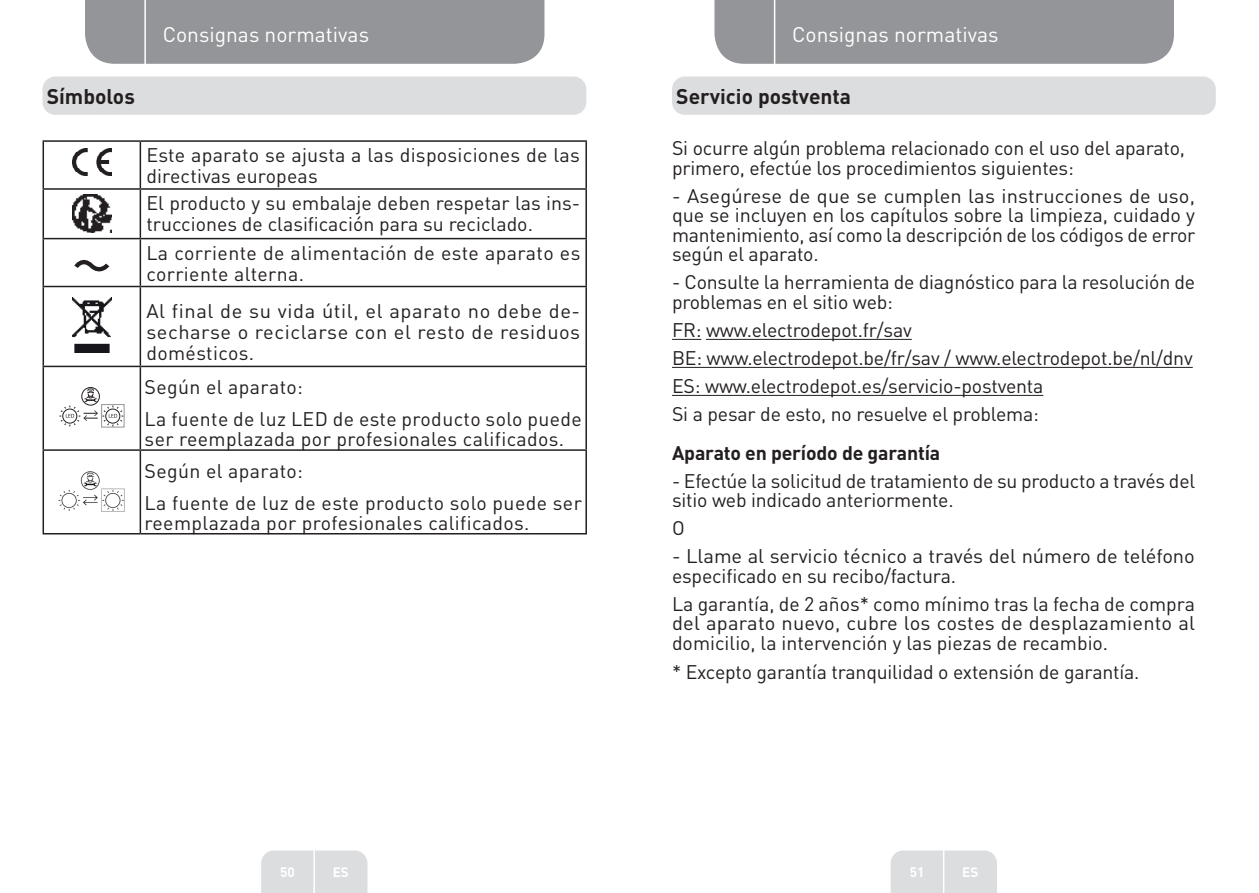
<style>
.page{position:relative;width:1259px;height:893px;background:#fff}
.page>*{position:absolute;margin:0;border:0;box-sizing:border-box;transform-origin:0 0}
.t1{font:21px "DIN Pro";color:#fff}
.Headline-01{font:700 21px "DIN Pro";color:#231f20}
.Large_Text__3_2_mm{font:19.5px/19.5px "DIN Pro";letter-spacing:-.01em;color:#231f20}
.Large_Text__3_2_mm-2{font:19.5px/19.5px "DIN Pro";letter-spacing:.02em;color:#231f20}
.Large_Text__3_2_mm-3{font:19.5px/21px "DIN Pro";letter-spacing:.01em;color:#231f20}
.Large_Text__3_2_mm-4{font:700 19.5px "DIN Pro";letter-spacing:-.01em;color:#231f20}
.t2{font:700 13.5px "DIN Pro";color:#fff}
</style>
<div class="page">
<div style="left:85px;top:0;width:459px;height:64px;background:#939598"></div>
<div style="left:714px;top:0;width:460px;height:64px;background:#939598"></div>
<div style="left:261px;top:850px;width:106px;height:43px;background:#dcdddf"></div>
<div style="left:890px;top:850px;width:107px;height:43px;background:#dcdddf"></div>
<hr style="left:313px;top:833px;width:2px;height:60px;background:#fff">
<hr style="left:943px;top:833px;width:1px;height:60px;background:#fff">
<hr style="left:144px;top:0;width:2px;height:66px;background:#fff">
<hr style="left:774px;top:0;width:1px;height:66px;background:#fff">
<div style="left:43px;top:77px;width:543px;height:38px;background:#dcdddf;border-radius:13px"></div>
<hr style="left:43px;top:140px;width:97px;height:2px;background:#231f20">
<hr style="left:43px;top:142px;width:1px;height:46px;background:#231f20">
<hr style="left:140px;top:140px;width:447px;height:2px;background:#231f20">
<hr style="left:140px;top:142px;width:1px;height:46px;background:#231f20">
<hr style="left:585px;top:142px;width:2px;height:46px;background:#231f20">
<hr style="left:43px;top:188px;width:97px;height:2px;background:#231f20">
<hr style="left:43px;top:190px;width:1px;height:48px;background:#231f20">
<hr style="left:140px;top:188px;width:447px;height:2px;background:#231f20">
<hr style="left:140px;top:190px;width:1px;height:48px;background:#231f20">
<hr style="left:585px;top:190px;width:2px;height:48px;background:#231f20">
<hr style="left:43px;top:238px;width:97px;height:1px;background:#231f20">
<hr style="left:43px;top:239px;width:1px;height:47px;background:#231f20">
<hr style="left:140px;top:238px;width:447px;height:1px;background:#231f20">
<hr style="left:140px;top:239px;width:1px;height:47px;background:#231f20">
<hr style="left:585px;top:239px;width:2px;height:47px;background:#231f20">
<hr style="left:43px;top:286px;width:97px;height:1px;background:#231f20">
<hr style="left:43px;top:287px;width:1px;height:79px;background:#231f20">
<hr style="left:140px;top:286px;width:447px;height:1px;background:#231f20">
<hr style="left:140px;top:287px;width:1px;height:79px;background:#231f20">
<hr style="left:585px;top:287px;width:2px;height:79px;background:#231f20">
<hr style="left:43px;top:366px;width:97px;height:1px;background:#231f20">
<hr style="left:43px;top:367px;width:1px;height:82px;background:#231f20">
<hr style="left:140px;top:366px;width:447px;height:1px;background:#231f20">
<hr style="left:140px;top:367px;width:1px;height:82px;background:#231f20">
<hr style="left:585px;top:367px;width:2px;height:82px;background:#231f20">
<hr style="left:43px;top:449px;width:97px;height:2px;background:#231f20">
<hr style="left:43px;top:451px;width:1px;height:82px;background:#231f20">
<hr style="left:140px;top:449px;width:447px;height:2px;background:#231f20">
<hr style="left:140px;top:451px;width:1px;height:82px;background:#231f20">
<hr style="left:585px;top:451px;width:2px;height:82px;background:#231f20">
<hr style="left:43px;top:533px;width:97px;height:1px;background:#231f20">
<hr style="left:140px;top:533px;width:447px;height:1px;background:#231f20">
<img style="left:72px;top:148px;width:39px;height:28px">
<img style="left:72px;top:195px;width:39px;height:38px">
<svg style="left:74px;top:259px;width:36px;height:13px"></svg>
<img style="left:73px;top:298px;width:38px;height:54px">
<div style="left:101px;top:404px;width:23px;height:23px;border:1px solid #939598"></div>
<div style="left:81px;top:387px;width:19px;height:18px;border:1px solid #231f20;border-radius:50%"></div>
<svg style="left:59px;top:388px;width:64px;height:38px"></svg>
<img style="left:59px;top:471px;width:66px;height:41px">
<div style="left:672px;top:77px;width:543px;height:38px;background:#dcdddf;border-radius:13px"></div>
<svg style="left:672px;top:339px;width:29px;height:1px"></svg>
<hr style="left:706px;top:339px;width:206px;height:1px;background:#231f20">
<hr style="left:672px;top:367px;width:520px;height:1px;background:#231f20">
<hr style="left:672px;top:395px;width:371px;height:1px;background:#231f20">
<p class="t1" style="left:163px;top:20px;width:208px">Consignas normativas</p>
<p class="t1" style="left:792px;top:20px;width:208px">Consignas normativas</p>
<p class="Headline-01" style="left:47px;top:82px;width:90px">Símbolos</p>
<p class="Large_Text__3_2_mm-3" style="left:146px;top:144px;width:435px">Este aparato se ajusta a las disposiciones de las directivas europeas</p>
<p class="Large_Text__3_2_mm" style="left:146px;top:192px;width:435px;line-height:21px">El producto y su embalaje deben respetar las ins&shy;trucciones de clasificación para su reciclado.</p>
<p class="Large_Text__3_2_mm-2" style="left:146px;top:241px;width:435px;line-height:21px">La corriente de alimentación de este aparato es corriente alterna.</p>
<p class="Large_Text__3_2_mm" style="left:146px;top:300px;width:435px;line-height:21px;text-align:justify">Al final de su vida útil, el aparato no debe de&shy;secharse o reciclarse con el resto de residuos domésticos.</p>
<p class="Large_Text__3_2_mm-2" style="left:145px;top:376px;width:160px">Según el aparato:</p>
<p class="Large_Text__3_2_mm-2" style="left:145px;top:409px;width:439px">La fuente de luz LED de este producto solo puede ser reemplazada por profesionales calificados.</p>
<p class="Large_Text__3_2_mm-2" style="left:145px;top:460px;width:160px">Según el aparato:</p>
<p class="Large_Text__3_2_mm-2" style="left:145px;top:492px;width:439px">La fuente de luz de este producto solo puede ser reemplazada por profesionales calificados.</p>
<p class="Headline-01" style="left:676px;top:82px;width:176px">Servicio postventa</p>
<p class="Large_Text__3_2_mm" style="left:672px;top:138px;width:514px">Si ocurre algún problema relacionado con el uso del aparato, primero, efectúe los procedimientos siguientes:</p>
<p class="Large_Text__3_2_mm" style="left:672px;top:185px;width:525px;text-align:justify">- Asegúrese de que se cumplen las instrucciones de uso, que se incluyen en los capítulos sobre la limpieza, cuidado y mantenimiento, así como la descripción de los códigos de error según el aparato.</p>
<p class="Large_Text__3_2_mm" style="left:672px;top:272px;width:525px">- Consulte la herramienta de diagnóstico para la resolución de problemas en el sitio web:</p>
<p class="Large_Text__3_2_mm" style="left:672px;top:319px;width:241px">FR: www.electrodepot.fr/sav</p>
<p class="Large_Text__3_2_mm" style="left:672px;top:347px;width:522px">BE: www.electrodepot.be/fr/sav / www.electrodepot.be/nl/dnv</p>
<p class="Large_Text__3_2_mm" style="left:672px;top:375px;width:373px">ES: www.electrodepot.es/servicio-postventa</p>
<p class="Large_Text__3_2_mm" style="left:672px;top:403px;width:368px">Si a pesar de esto, no resuelve el problema:</p>
<p class="Large_Text__3_2_mm-4" style="left:672px;top:439px;width:270px">Aparato en período de garantía</p>
<p class="Large_Text__3_2_mm" style="left:672px;top:470px;width:525px">- Efectúe la solicitud de tratamiento de su producto a través del sitio web indicado anteriormente.</p>
<p class="Large_Text__3_2_mm" style="left:672px;top:518px;width:14px">O</p>
<p class="Large_Text__3_2_mm" style="left:672px;top:546px;width:524px">- Llame al servicio técnico a través del número de teléfono especificado en su recibo/factura.</p>
<p class="Large_Text__3_2_mm" style="left:672px;top:593px;width:524px;text-align:justify">La garantía, de 2 años* como mínimo tras la fecha de compra del aparato nuevo, cubre los costes de desplazamiento al domicilio, la intervención y las piezas de recambio.</p>
<p class="Large_Text__3_2_mm" style="left:672px;top:662px;width:469px">* Excepto garantía tranquilidad o extensión de garantía.</p>
<p class="t2" style="left:280px;top:863px;width:16px">50</p>
<p class="t2" style="left:333px;top:863px;width:18px">ES</p>
<p class="t2" style="left:909px;top:863px;width:16px">51</p>
<p class="t2" style="left:962px;top:863px;width:18px">ES</p>
</div>
